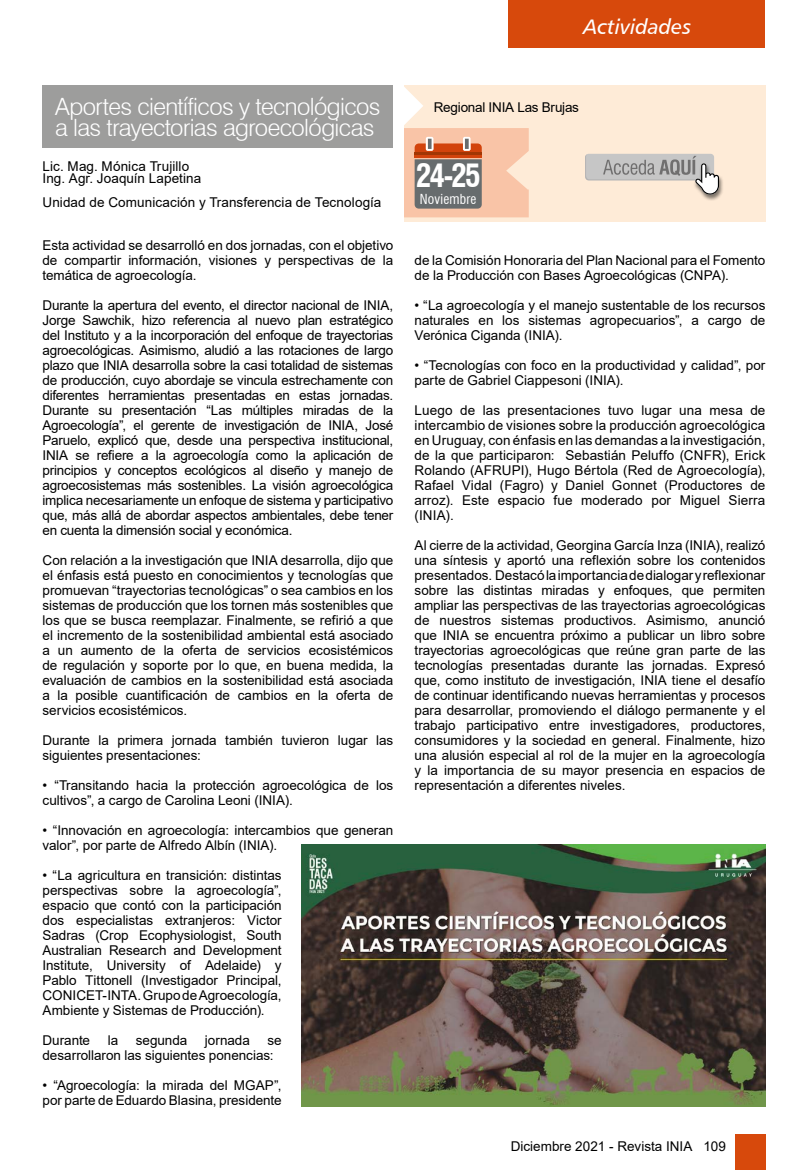
<style>
.page{position:relative;width:808px;height:1170px;background:#fff}
.page>*{position:absolute;margin:0;border:0;box-sizing:border-box;transform-origin:0 0}
.t1{font:700 condensed 31.35px "Swiss 721 BT";color:#fff}
.t2{font:300 23.85px/20.2px "Swiss 721 BT";letter-spacing:-.025em;color:#fff}
.t3{font:21px "Humanist 777 BT Italic B";color:#fff}
.t4{font:13.5px/15px "Arial";color:#000}
.t5{font:condensed 13.5px "Swiss 721 BT";letter-spacing:.015em;color:#fff}
</style>
<div class="page">
<div style="left:508px;top:0;width:257px;height:47px;background:#d7490c"></div>
<div style="left:734px;top:1134px;width:31px;height:35px;background:#d7490c"></div>
<div style="left:404px;top:85px;width:361px;height:137px;background:#feebd7"></div>
<svg style="left:404px;top:87px;width:125px;height:130px"></svg>
<div style="left:43px;top:85px;width:350px;height:63px;background:#9d9d9c"></div>
<div style="left:694px;top:163px;width:30px;height:38px;background:#000;opacity:.5"></div>
<svg style="left:585px;top:154px;width:134px;height:41px"></svg>
<img style="left:301px;top:844px;width:464px;height:262px">
<h3 class="t3" style="left:583px;top:13px;width:109px">Actividades</h3>
<h2 class="t2" style="left:55px;top:96px;width:327px">Aportes científicos y tecnológicos a las trayectorias agroecológicas</h2>
<p class="t4" style="left:43px;top:160px;width:160px;line-height:12px">Lic. Mag. Mónica Trujillo<br>Ing. Agr. Joaquín Lapetina</p>
<p class="t4" style="left:43px;top:195px;width:340px">Unidad de Comunicación y Transferencia de Tecnología</p>
<p class="t4" style="left:43px;top:237px;width:352px;text-align:justify">Esta actividad se desarrolló en dos jornadas, con el objetivo de compartir información, visiones y perspectivas de la temática de agroecología.</p>
<p class="t4" style="left:43px;top:297px;width:352px;text-align:justify">Durante la apertura del evento, el director nacional de INIA, Jorge Sawchik, hizo referencia al nuevo plan estratégico del Instituto y a la incorporación del enfoque de trayectorias agroecológicas. Asimismo, aludió a las rotaciones de largo plazo que INIA desarrolla sobre la casi totalidad de sistemas de producción, cuyo abordaje se vincula estrechamente con diferentes herramientas presentadas en estas jornadas.<br>Durante su presentación “Las múltiples miradas de la Agroecología”, el gerente de investigación de INIA, José Paruelo, explicó que, desde una perspectiva institucional, INIA se refiere a la agroecología como la aplicación de principios y conceptos ecológicos al diseño y manejo de agroecosistemas más sostenibles. La visión agroecológica implica necesariamente un enfoque de sistema y participativo que, más allá de abordar aspectos ambientales, debe tener en cuenta la dimensión social y económica.</p>
<p class="t4" style="left:43px;top:552px;width:352px;text-align:justify">Con relación a la investigación que INIA desarrolla, dijo que el énfasis está puesto en conocimientos y tecnologías que promuevan “trayectorias tecnológicas” o sea cambios en los sistemas de producción que los tornen más sostenibles que los que se busca reemplazar. Finalmente, se refirió a que el incremento de la sostenibilidad ambiental está asociado a un aumento de la oferta de servicios ecosistémicos de regulación y soporte por lo que, en buena medida, la evaluación de cambios en la sostenibilidad está asociada a la posible cuantificación de cambios en la oferta de servicios ecosistémicos.</p>
<p class="t4" style="left:43px;top:732px;width:352px">Durante la primera jornada también tuvieron lugar las siguientes presentaciones:</p>
<p class="t4" style="left:43px;top:777px;width:352px">• “Transitando hacia la protección agroecológica de los cultivos”, a cargo de Carolina Leoni (INIA).</p>
<p class="t4" style="left:43px;top:822px;width:352px">• “Innovación en agroecología: intercambios que generan valor”, por parte de Alfredo Albín (INIA).</p>
<p class="t4" style="left:43px;top:867px;width:241px;text-align:justify">• “La agricultura en transición: distintas perspectivas sobre la agroecología”, espacio que contó con la participación dos especialistas extranjeros: Victor Sadras (Crop Ecophysiologist, South Australian Research and Development Institute, University of Adelaide) y Pablo Tittonell (Investigador Principal, CONICET-INTA. Grupo de Agroecología, Ambiente y Sistemas de Producción).</p>
<p class="t4" style="left:43px;top:1032px;width:49px">Durante</p>
<p class="t4" style="left:108px;top:1032px;width:12px">la</p>
<p class="t4" style="left:136px;top:1032px;width:53px">segunda</p>
<p class="t4" style="left:205px;top:1032px;width:46px">jornada</p>
<p class="t4" style="left:43px;top:1032px;width:241px;text-indent:225px">se desarrollaron las siguientes ponencias:</p>
<p class="t4" style="left:43px;top:1077px;width:241px">• “Agroecología: la mirada del MGAP”, por parte de Eduardo Blasina, presidente</p>
<p class="t4" style="left:434px;top:99px;width:147px">Regional INIA Las Brujas</p>
<h1 class="t1" style="left:416px;top:157px;width:66px">24-25</h1>
<p class="t5" style="left:420px;top:191px;width:58px">Noviembre</p>
<p class="t4" style="left:415px;top:252px;width:352px">de la Comisión Honoraria del Plan Nacional para el Fomento de la Producción con Bases Agroecológicas (CNPA).</p>
<p class="t4" style="left:415px;top:297px;width:352px;text-align:justify">• “La agroecología y el manejo sustentable de los recursos naturales en los sistemas agropecuarios”, a cargo de Verónica Ciganda (INIA).</p>
<p class="t4" style="left:415px;top:357px;width:352px">• “Tecnologías con foco en la productividad y calidad”, por parte de Gabriel Ciappesoni (INIA).</p>
<p class="t4" style="left:415px;top:402px;width:352px;text-align:justify">Luego de las presentaciones tuvo lugar una mesa de intercambio de visiones sobre la producción agroecológica en Uruguay, con énfasis en las demandas a la investigación, de la que participaron: Sebastián Peluffo (CNFR), Erick Rolando (AFRUPI), Hugo Bértola (Red de Agroecología), Rafael Vidal (Fagro) y Daniel Gonnet (Productores de arroz). Este espacio fue moderado por Miguel Sierra (INIA).</p>
<p class="t4" style="left:415px;top:537px;width:352px;text-align:justify">Al cierre de la actividad, Georgina García Inza (INIA), realizó una síntesis y aportó una reflexión sobre los contenidos presentados. Destacó la importancia de dialogar y reflexionar sobre las distintas miradas y enfoques, que permiten ampliar las perspectivas de las trayectorias agroecológicas de nuestros sistemas productivos. Asimismo, anunció que INIA se encuentra próximo a publicar un libro sobre trayectorias agroecológicas que reúne gran parte de las tecnologías presentadas durante las jornadas. Expresó que, como instituto de investigación, INIA tiene el desafío de continuar identificando nuevas herramientas y procesos para desarrollar, promoviendo el diálogo permanente y el trabajo participativo entre investigadores, productores, consumidores y la sociedad en general. Finalmente, hizo una alusión especial al rol de la mujer en la agroecología y la importancia de su mayor presencia en espacios de representación a diferentes niveles.</p>
<p class="t4" style="left:511px;top:1138px;width:183px">Diciembre 2021 - Revista INIA</p>
<p class="t4" style="left:703px;top:1138px;width:24px">109</p>
</div>
